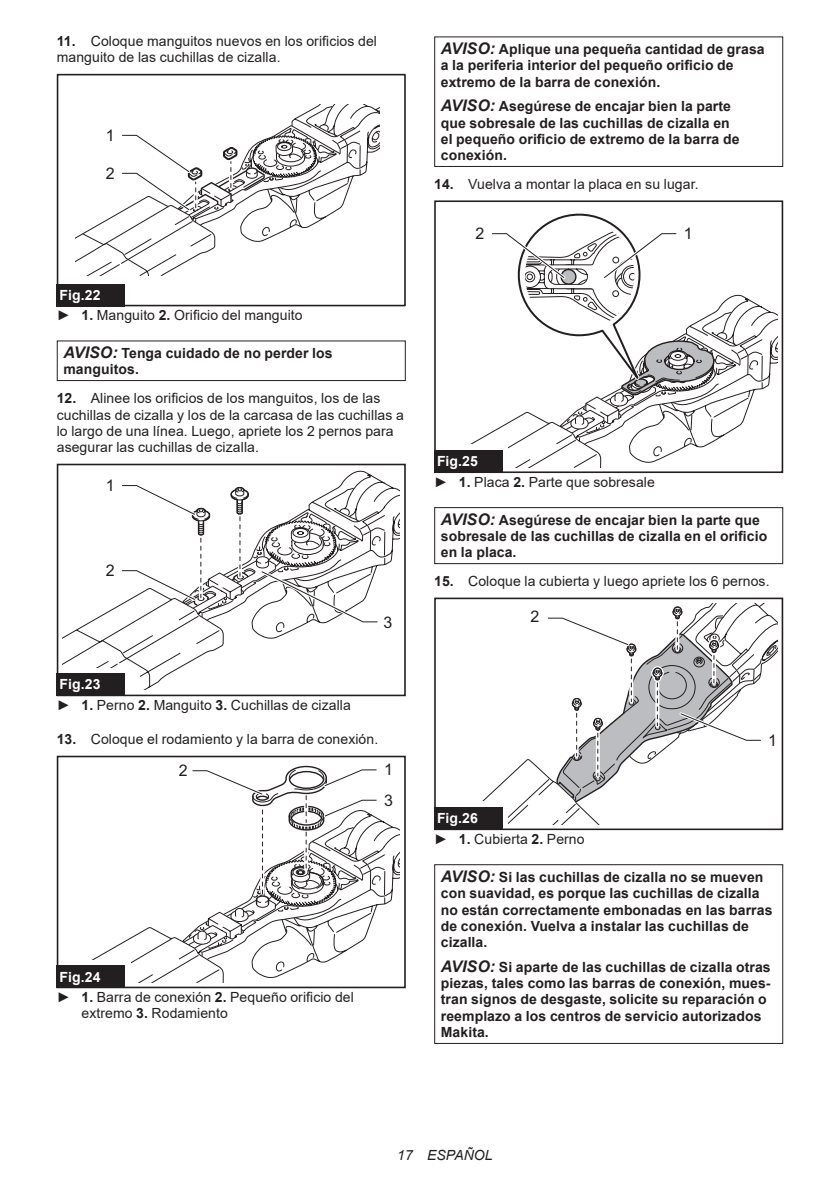
<style>
.page{position:relative;width:840px;height:1191px;background:#fff}
.page>*{position:absolute;margin:0;border:0;box-sizing:border-box;transform-origin:0 0}
.t1{font:16px/30.4px "Arial";color:#231f20}
.t2{font:700 14px/16.4px "Arial";letter-spacing:.005em;color:#231f20}
.t3{font:14px/20.2px "Arial";letter-spacing:.005em;color:#231f20}
.t4{font:italic 14px "Arial";letter-spacing:.005em;color:#231f20}
.s1{font-weight:700}
.s2{font-weight:700;color:#fff}
.s3{font-style:italic;font-size:16px}
</style>
<div class="page">
<div style="left:57px;top:74px;width:348px;height:232px;border:2px solid #231f20"></div>
<svg style="left:76px;top:104px;width:303px;height:172px"></svg>
<div style="left:57px;top:284px;width:68px;height:22px;background:#231f20"></div>
<div style="left:57px;top:340px;width:348px;height:41px;border:1px solid #231f20"></div>
<div style="left:57px;top:464px;width:348px;height:232px;border:2px solid #231f20"></div>
<svg style="left:63px;top:470px;width:336px;height:220px"></svg>
<div style="left:57px;top:673px;width:68px;height:23px;background:#231f20"></div>
<div style="left:57px;top:755px;width:348px;height:233px;border:2px solid #231f20"></div>
<svg style="left:91px;top:765px;width:308px;height:217px"></svg>
<div style="left:57px;top:965px;width:68px;height:23px;background:#231f20"></div>
<div style="left:434px;top:36px;width:348px;height:131px;border:1px solid #231f20"></div>
<div style="left:434px;top:200px;width:348px;height:273px;border:2px solid #231f20"></div>
<svg style="left:470px;top:213px;width:307px;height:254px"></svg>
<div style="left:434px;top:450px;width:68px;height:23px;background:#231f20"></div>
<div style="left:434px;top:507px;width:348px;height:57px;border:1px solid #231f20"></div>
<div style="left:434px;top:597px;width:348px;height:233px;border:2px solid #231f20"></div>
<svg style="left:482px;top:603px;width:294px;height:221px"></svg>
<div style="left:434px;top:807px;width:68px;height:23px;background:#231f20"></div>
<div style="left:434px;top:864px;width:348px;height:180px;border:1px solid #231f20"></div>
<p class="t3" style="left:57px;top:33px;width:321px;line-height:16.4px"><span class="s1">11.</span> Coloque manguitos nuevos en los orificios del manguito de las cuchillas de cizalla.</p>
<p class="t1" style="left:106px;top:120px;width:10px">1</p>
<p class="t1" style="left:106px;top:158px;width:10px">2</p>
<p class="t3" style="left:57px;top:284px;width:247px"><span class="s2">Fig.22<br></span>► <span class="s1">1.</span> Manguito <span class="s1">2.</span> Orificio del manguito</p>
<p class="t2" style="left:63px;top:345px;width:270px"><span class="s3">AVISO:</span> Tenga cuidado de no perder los manguitos.</p>
<p class="t3" style="left:57px;top:390px;width:348px;line-height:16.4px"><span class="s1">12.</span> Alinee los orificios de los manguitos, los de las cuchillas de cizalla y los de la carcasa de las cuchillas a lo largo de una línea. Luego, apriete los 2 pernos para asegurar las cuchillas de cizalla.</p>
<p class="t1" style="left:106px;top:470px;width:10px">1</p>
<p class="t1" style="left:106px;top:555px;width:10px">2</p>
<p class="t1" style="left:383px;top:607px;width:10px">3</p>
<p class="t3" style="left:57px;top:674px;width:295px"><span class="s2">Fig.23<br></span>► <span class="s1">1.</span> Perno <span class="s1">2.</span> Manguito <span class="s1">3.</span> Cuchillas de cizalla</p>
<p class="t3" style="left:57px;top:729px;width:323px"><span class="s1">13.</span> Coloque el rodamiento y la barra de conexión.</p>
<p class="t1" style="left:178px;top:755px;width:10px">2</p>
<p class="t1" style="left:384px;top:754px;width:10px">1<br>3</p>
<p class="t3" style="left:57px;top:966px;width:298px"><span class="s2">Fig.24<br></span>► <span class="s1">1.</span> Barra de conexión <span class="s1">2.</span> Pequeño orificio del</p>
<p class="t3" style="left:81px;top:1003px;width:148px">extremo <span class="s1">3.</span> Rodamiento</p>
<p class="t2" style="left:440px;top:41px;width:325px"><span class="s3">AVISO:</span> Aplique una pequeña cantidad de grasa a la periferia interior del pequeño orificio de extremo de la barra de conexión.</p>
<p class="t2" style="left:440px;top:98px;width:300px"><span class="s3">AVISO:</span> Asegúrese de encajar bien la parte que sobresale de las cuchillas de cizalla en el pequeño orificio de extremo de la barra de conexión.</p>
<p class="t3" style="left:434px;top:174px;width:266px"><span class="s1">14.</span> Vuelva a montar la placa en su lugar.</p>
<p class="t1" style="left:475px;top:218px;width:10px">2</p>
<p class="t1" style="left:683px;top:218px;width:10px">1</p>
<p class="t3" style="left:434px;top:451px;width:222px"><span class="s2">Fig.25<br></span>► <span class="s1">1.</span> Placa <span class="s1">2.</span> Parte que sobresale</p>
<p class="t2" style="left:440px;top:512px;width:328px"><span class="s3">AVISO:</span> Asegúrese de encajar bien la parte que sobresale de las cuchillas de cizalla en el orificio en la placa.</p>
<p class="t3" style="left:434px;top:571px;width:337px"><span class="s1">15.</span> Coloque la cubierta y luego apriete los 6 pernos.</p>
<p class="t1" style="left:530px;top:601px;width:10px">2</p>
<p class="t1" style="left:767px;top:724px;width:10px">1</p>
<p class="t3" style="left:434px;top:808px;width:152px"><span class="s2">Fig.26<br></span>► <span class="s1">1.</span> Cubierta <span class="s1">2.</span> Perno</p>
<p class="t2" style="left:440px;top:868px;width:333px"><span class="s3">AVISO:</span> Si las cuchillas de cizalla no se mueven con suavidad, es porque las cuchillas de cizalla no están correctamente embonadas en las barras de conexión. Vuelva a instalar las cuchillas de cizalla.</p>
<p class="t2" style="left:440px;top:958px;width:331px"><span class="s3">AVISO:</span> Si aparte de las cuchillas de cizalla otras piezas, tales como las barras de conexión, mues&shy;tran signos de desgaste, solicite su reparación o reemplazo a los centros de servicio autorizados Makita.</p>
<p class="t4" style="left:397px;top:1146px;width:97px">17 ESPAÑOL</p>
</div>
